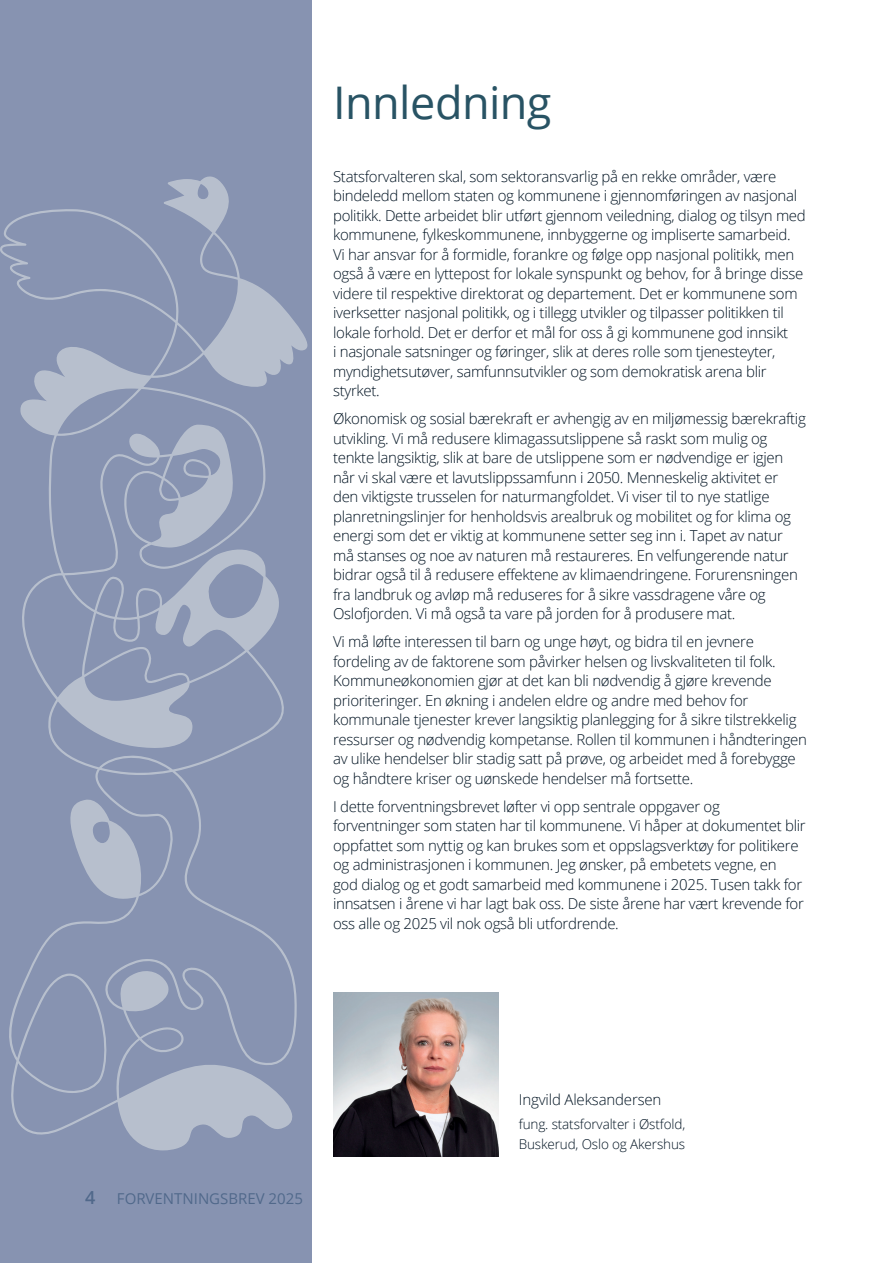
<style>
.page{position:relative;width:893px;height:1263px;background:#fff}
.page>*{position:absolute;margin:0;border:0;box-sizing:border-box;transform-origin:0 0}
.Overskrift_1{font:45px "Open Sans";letter-spacing:-.01em;color:#285364}
.Brødtekst{font:300 15px/19.5px "Open Sans";letter-spacing:-.02em;color:#001322}
.t1{font:15px "Open Sans";color:#285364}
.Brødtekst-2{font:300 13.5px/19.5px "Open Sans";letter-spacing:-.01em;color:#001322}
.s1{font-weight:600;font-size:18px}
</style>
<div class="page">
<img style="left:333px;top:993px;width:165px;height:164px">
<div style="left:0;top:0;width:312px;height:1263px;background:#8793b1"></div>
<svg style="left:0;top:176px;width:308px;height:974px"></svg>
<p class="Overskrift_1" style="left:333px;top:72px;width:220px">Innledning</p>
<p class="Brødtekst" style="left:333px;top:166px;width:474px">Statsforvalteren skal, som sektoransvarlig på en rekke områder, være bindeledd mellom staten og kommunene i gjennomføringen av nasjonal politikk. Dette arbeidet blir utført gjennom veiledning, dialog og tilsyn med kommunene, fylkeskommunene, innbyggerne og impliserte samarbeid.<br>Vi har ansvar for å formidle, forankre og følge opp nasjonal politikk, men også å være en lyttepost for lokale synspunkt og behov, for å bringe disse videre til respektive direktorat og departement. Det er kommunene som iverksetter nasjonal politikk, og i tillegg utvikler og tilpasser politikken til lokale forhold. Det er derfor et mål for oss å gi kommunene god innsikt<br>i nasjonale satsninger og føringer, slik at deres rolle som tjenesteyter, myndighetsutøver, samfunnsutvikler og som demokratisk arena blir styrket.</p>
<p class="Brødtekst" style="left:333px;top:408px;width:474px">Økonomisk og sosial bærekraft er avhengig av en miljømessig bærekraftig utvikling. Vi må redusere klimagassutslippene så raskt som mulig og tenkte langsiktig, slik at bare de utslippene som er nødvendige er igjen når vi skal være et lavutslippssamfunn i 2050. Menneskelig aktivitet er den viktigste trusselen for naturmangfoldet. Vi viser til to nye statlige planretningslinjer for henholdsvis arealbruk og mobilitet og for klima og energi som det er viktig at kommunene setter seg inn i. Tapet av natur må stanses og noe av naturen må restaureres. En velfungerende natur bidrar også til å redusere effektene av klimaendringene. Forurensningen fra landbruk og avløp må reduseres for å sikre vassdragene våre og Oslofjorden. Vi må også ta vare på jorden for å produsere mat.</p>
<p class="Brødtekst" style="left:333px;top:631px;width:475px">Vi må løfte interessen til barn og unge høyt, og bidra til en jevnere fordeling av de faktorene som påvirker helsen og livskvaliteten til folk.<br>Kommuneøkonomien gjør at det kan bli nødvendig å gjøre krevende prioriteringer. En økning i andelen eldre og andre med behov for kommunale tjenester krever langsiktig planlegging for å sikre tilstrekkelig ressurser og nødvendig kompetanse. Rollen til kommunen i håndteringen av ulike hendelser blir stadig satt på prøve, og arbeidet med å forebygge og håndtere kriser og uønskede hendelser må fortsette.</p>
<p class="Brødtekst" style="left:333px;top:796px;width:474px">I dette forventningsbrevet løfter vi opp sentrale oppgaver og forventninger som staten har til kommunene. Vi håper at dokumentet blir oppfattet som nyttig og kan brukes som et oppslagsverktøy for politikere og administrasjonen i kommunen. Jeg ønsker, på embetets vegne, en<br>god dialog og et godt samarbeid med kommunene i 2025. Tusen takk for innsatsen i årene vi har lagt bak oss. De siste årene har vært krevende for oss alle og 2025 vil nok også bli utfordrende.</p>
<p class="t1" style="left:85px;top:1188px;width:219px"><span class="s1">4</span> FORVENTNINGSBREV 2025</p>
<p class="Brødtekst" style="left:519px;top:1090px;width:144px">Ingvild Aleksandersen</p>
<p class="Brødtekst-2" style="left:519px;top:1114px;width:168px">fung. statsforvalter i Østfold,<br>Buskerud, Oslo og Akershus</p>
</div>
